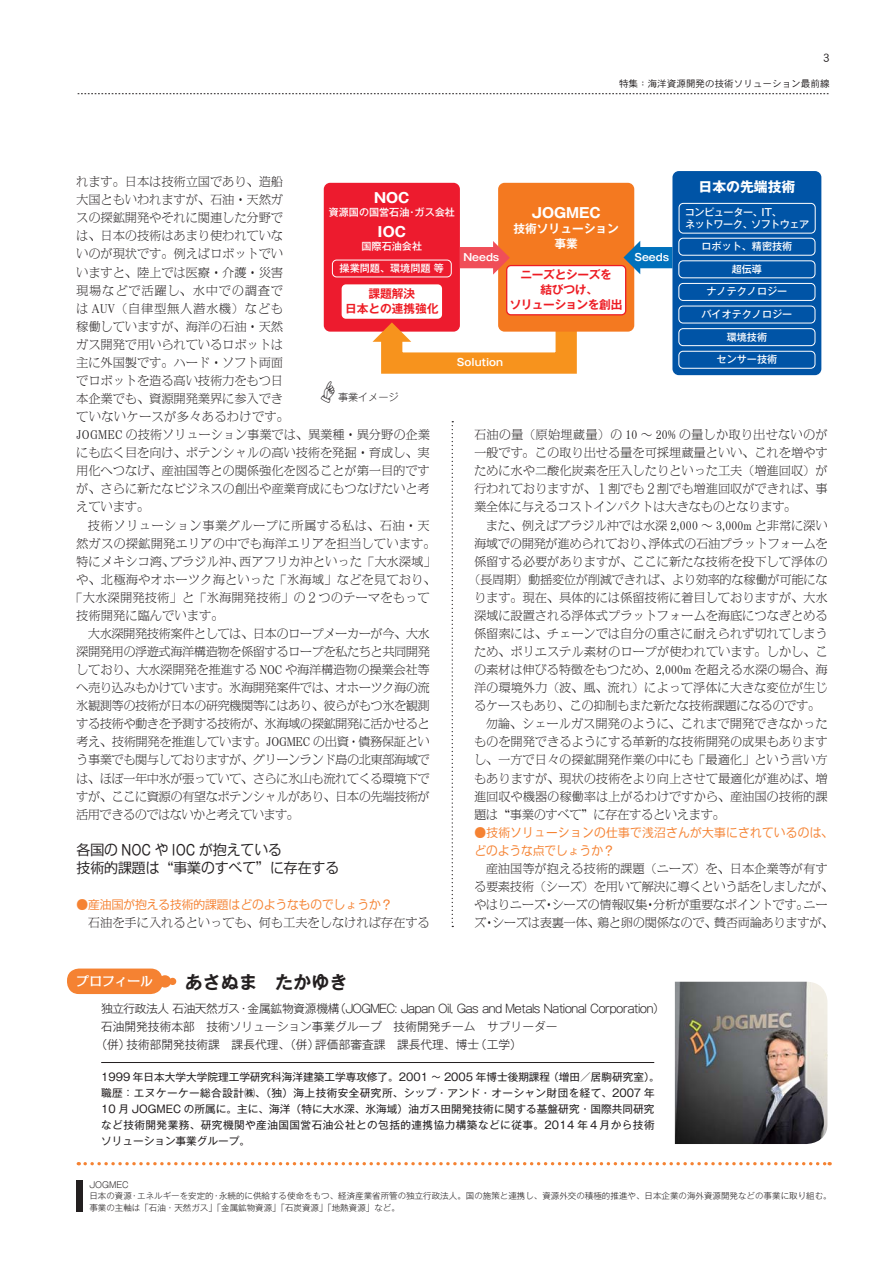
<style>
.page{position:relative;width:893px;height:1263px;background:#fff}
.page>*{position:absolute;margin:0;border:0;box-sizing:border-box;transform-origin:0 0}
.t1{font:18px "Gothic MB101 Pro De Bold 90 pv RKSJ H";color:#231f20}
.t2{font:13.8px/18px "M News G Pro Light 90 pv RKSJ H";color:#231f20}
.t3{font:13.8px "Gothic MB101 Pro Bold 90 pv RKSJ H";color:#fff}
.t4{font:12.75px "Kakumin Pro Medium 90 pv RKSJ H";color:#fff}
.t5{font:12.75px "DFHS Gothic Std W3 90 pv RKSJ H";color:#231f20}
.t6{font:11.7px/18px "M News M Pro Light 90 pv RKSJ H";letter-spacing:.04em;color:#231f20;text-align:justify}
.t7{font:11.7px/18px "M News M Pro Light 90 pv RKSJ H";letter-spacing:.02em;color:#231f20;text-align:center}
.t8{font:11.7px/18px "M News M Pro Light 90 pv RKSJ H";letter-spacing:.06em;color:#231f20}
.t9{font:11.7px "Gothic MB101 Pro Light 90 pv RKSJ H";letter-spacing:-.015em;color:#231f20}
.t10{font:11.7px "Gothic MB101 Pro Light 90 pv RKSJ H";letter-spacing:-.06em;color:#231f20}
.t11{font:11.7px/18px "M News G Pro Light 90 pv RKSJ H";letter-spacing:.025em;color:#f58232}
.t12{font:11.7px "M News G Pro Light 90 pv RKSJ H";color:#f58232}
.t13{font:11.7px/14.9px "Gothic MB101 Pro De Bold 90 pv RKSJ H";letter-spacing:-.02em;color:#ed1c24;text-align:center}
.t14{font:11.7px/14.9px "Gothic MB101 Pro De Bold 90 pv RKSJ H";color:#ed1c24;text-align:center}
.t15{font:11.7px/14.9px "Gothic MB101 Pro De Bold 90 pv RKSJ H";color:#fff;text-align:center}
.t16{font:10.65px/15.9px "Gothic MB101 Pro Regular 90 pv RKSJ H";letter-spacing:.005em;color:#231f20}
.t17{font:10.05px "Gothic MB101 Pro Medium 90 pv RKSJ H";color:#fff}
.t18{font:10.05px/11.7px "Gothic MB101 Pro Medium 90 pv RKSJ H";letter-spacing:-.045em;color:#fff}
.t19{font:10.05px "Gothic MB101 Pro De Bold 90 pv RKSJ H";color:#fff}
.t20{font:10.05px "Gothic MB101 Pro Light 90 pv RKSJ H";color:#231f20}
.t21{font:9.6px "DFHS Gothic Std W3 90 pv RKSJ H";color:#231f20}
.t22{font:8.55px/11.7px "Gothic MB101 Pro Light 90 pv RKSJ H";color:#231f20}
</style>
<div class="page">
<svg style="left:78px;top:93px;width:750px;height:1px"></svg>
<svg style="left:85px;top:1162px;width:745px;height:3px"></svg>
<img style="left:675px;top:982px;width:152px;height:162px">
<div style="left:77px;top:1180px;width:6px;height:31px;background:#231f20"></div>
<hr style="left:101px;top:1062px;width:553px;height:1px;background:#231f20">
<div style="left:324px;top:183px;width:136px;height:149px;background:#ed1b2e;border-radius:6px"></div>
<svg style="left:370px;top:306px;width:207px;height:68px"></svg>
<div style="left:498px;top:183px;width:136px;height:149px;background:#f47920;border-radius:6px"></div>
<div style="left:638px;top:247px;width:34px;height:21px;background:#0071bc"></div>
<svg style="left:623px;top:241px;width:17px;height:33px"></svg>
<div style="left:460px;top:247px;width:35px;height:21px;background:#f04e58"></div>
<svg style="left:493px;top:241px;width:17px;height:34px"></svg>
<div style="left:332px;top:260px;width:119px;height:17px;border:1px solid #fff;border-radius:4px"></div>
<div style="left:341px;top:284px;width:101px;height:35px;background:#fff;border-radius:4px"></div>
<div style="left:506px;top:266px;width:119px;height:49px;background:#fff;border-radius:4px"></div>
<div style="left:506px;top:265px;width:120px;height:50px;border:1px solid #ed1c24;border-radius:4px"></div>
<div style="left:672px;top:171px;width:149px;height:204px;background:#0054a6;border-radius:6px"></div>
<div style="left:678px;top:203px;width:137px;height:31px;border:1px solid #fff;border-radius:4px"></div>
<div style="left:678px;top:238px;width:137px;height:18px;border:1px solid #fff;border-radius:4px"></div>
<div style="left:678px;top:260px;width:137px;height:18px;border:1px solid #fff;border-radius:4px"></div>
<div style="left:678px;top:283px;width:137px;height:18px;border:1px solid #fff;border-radius:4px"></div>
<div style="left:678px;top:306px;width:137px;height:17px;border:1px solid #fff;border-radius:4px"></div>
<div style="left:678px;top:328px;width:137px;height:18px;border:1px solid #fff;border-radius:4px"></div>
<div style="left:678px;top:351px;width:137px;height:18px;border:1px solid #fff;border-radius:4px"></div>
<div style="left:322px;top:377px;width:15px;height:15px;border:1px solid #fff;border-radius:50%"></div>
<svg style="left:451px;top:421px;width:2px;height:506px"></svg>
<div style="left:67px;top:969px;width:96px;height:25px;background:#f58232;border-radius:12px"></div>
<div style="left:159px;top:975px;width:12px;height:13px;background:#f58232;border-radius:50%"></div>
<div style="left:169px;top:978px;width:7px;height:7px;background:#f58232;border-radius:50%"></div>
<svg style="left:322px;top:380px;width:15px;height:12px"></svg>
<p class="t5" style="left:823px;top:53px;width:8px">3</p>
<p class="t21" style="left:619px;top:80px;width:212px">特集：海洋資源開発の技術ソリューション最前線</p>
<p class="t6" style="left:77px;top:174px;width:354px;text-align:left">れます。日本は技術立国であり、造船<br>大国ともいわれますが、石油・天然ガ<br>スの探鉱開発やそれに関連した分野で<br>は、日本の技術はあまり使われていな<br>いのが現状です。例えばロボットでい<br>いますと、陸上では医療・介護・災害<br>現場などで活躍し、水中での調査で<br>は AUV（自律型無人潜水機）なども<br>稼働していますが、海洋の石油・天然<br>ガス開発で用いられているロボットは<br>主に外国製です。ハード・ソフト両面<br>でロボットを造る高い技術力をもつ日<br>本企業でも、資源開発業界に参入でき<br>ていないケースが多々あるわけです。<br>JOGMEC の技術ソリューション事業では、異業種・異分野の企業にも広く目を向け、ポテンシャルの高い技術を発掘・育成し、実用化へつなげ、産油国等との関係強化を図ることが第一目的ですが、さらに新たなビジネスの創出や産業育成にもつなげたいと考えています。</p>
<p class="t8" style="left:77px;top:518px;width:360px;text-indent:12px">技術ソリューション事業グループに所属する私は、石油・天然ガスの探鉱開発エリアの中でも海洋エリアを担当しています。特にメキシコ湾、ブラジル沖、西アフリカ沖といった「大水深域」や、北極海やオホーツク海といった「氷海域」などを見ており、｢大水深開発技術」と「氷海開発技術」の２つのテーマをもって技術開発に臨んでいます。</p>
<p class="t6" style="left:77px;top:626px;width:354px;text-indent:12px">大水深開発技術案件としては、日本のロープメーカーが今、大水深開発用の浮遊式海洋構造物を係留するロープを私たちと共同開発しており、大水深開発を推進する NOC や海洋構造物の操業会社等へ売り込みもかけています。氷海開発案件では、オホーツク海の流氷観測等の技術が日本の研究機関等にはあり、彼らがもつ氷を観測する技術や動きを予測する技術が、氷海域の探鉱開発に活かせると考え、技術開発を推進しています。JOGMEC の出資 • 債務保証という事業でも関与しておりますが、グリーンランド島の北東部海域では、ほぼ一年中氷が張っていて、さらに氷山も流れてくる環境下ですが、ここに資源の有望なポテンシャルがあり、日本の先端技術が活用できるのではないかと考えています。</p>
<p class="t2" style="left:77px;top:842px;width:264px">各国の NOC や IOC が抱えている<br>技術的課題は“事業のすべて”に存在する</p>
<p class="t12" style="left:77px;top:900px;width:317px">●産油国が抱える技術的課題はどのようなものでしょうか？</p>
<p class="t6" style="left:88px;top:915px;width:343px">石油を手に入れるといっても、何も工夫をしなければ存在する</p>
<p class="t3" style="left:698px;top:182px;width:98px">日本の先端技術</p>
<p class="t18" style="left:685px;top:208px;width:126px">コンピューター、IT、<br>ネットワーク、ソフトウェア</p>
<p class="t17" style="left:701px;top:243px;width:92px">ロボット、精密技術</p>
<p class="t17" style="left:731px;top:265px;width:32px">超伝導</p>
<p class="t17" style="left:706px;top:288px;width:82px">ナノテクノロジー</p>
<p class="t17" style="left:701px;top:310px;width:92px">バイオテクノロジー</p>
<p class="t17" style="left:726px;top:333px;width:42px">環境技術</p>
<p class="t3" style="left:374px;top:193px;width:37px">NOC</p>
<p class="t17" style="left:329px;top:209px;width:128px">資源国の国営石油･ガス会社</p>
<p class="t3" style="left:377px;top:227px;width:30px">IOC</p>
<p class="t17" style="left:361px;top:243px;width:62px">国際石油会社</p>
<p class="t14" style="left:345px;top:288px;width:95px">課題解決<br>日本との連携強化</p>
<p class="t3" style="left:531px;top:207px;width:71px">JOGMEC</p>
<p class="t15" style="left:513px;top:223px;width:107px">技術ソリューション事業</p>
<p class="t13" style="left:510px;top:269px;width:114px">ニーズとシーズを<br>結びつけ、<br>ソリューションを創出</p>
<p class="t19" style="left:463px;top:254px;width:37px">Needs</p>
<p class="t19" style="left:634px;top:254px;width:36px">Seeds</p>
<p class="t17" style="left:339px;top:264px;width:106px">操業問題、環境問題 等</p>
<p class="t19" style="left:457px;top:359px;width:48px">Solution</p>
<p class="t17" style="left:716px;top:356px;width:62px">センサー技術</p>
<p class="t20" style="left:338px;top:394px;width:62px">事業イメージ</p>
<p class="t6" style="left:474px;top:427px;width:354px">石油の量（原始埋蔵量）の 10 ～ 20% の量しか取り出せないのが一般です。この取り出せる量を可採埋蔵量といい、これを増やすために水や二酸化炭素を圧入したりといった工夫（増進回収）が行われておりますが、１割でも２割でも増進回収ができれば、事業全体に与えるコストインパクトは大きなものとなります。</p>
<p class="t6" style="left:486px;top:518px;width:343px">また、例えばブラジル沖では水深 2,000 ～ 3,000m と非常に深い</p>
<p class="t7" style="left:474px;top:536px;width:354px">海域での開発が進められており、浮体式の石油プラットフォームを</p>
<p class="t6" style="left:474px;top:554px;width:354px">係留する必要がありますが、ここに新たな技術を投下して浮体の</p>
<p class="t6" style="left:468px;top:572px;width:360px">（長周期）動揺変位が削減できれば、より効率的な稼働が可能にな</p>
<p class="t6" style="left:474px;top:590px;width:354px">ります。現在、具体的には係留技術に着目しておりますが、大水</p>
<p class="t6" style="left:474px;top:608px;width:354px">深域に設置される浮体式プラットフォームを海底につなぎとめる</p>
<p class="t6" style="left:474px;top:626px;width:354px">係留索には、チェーンでは自分の重さに耐えられず切れてしまう</p>
<p class="t6" style="left:474px;top:644px;width:354px">ため、ポリエステル素材のロープが使われています。しかし、こ</p>
<p class="t6" style="left:474px;top:662px;width:354px">の素材は伸びる特徴をもつため、2,000m を超える水深の場合、海</p>
<p class="t6" style="left:474px;top:680px;width:354px">洋の環境外力（波、風、流れ）によって浮体に大きな変位が生じ</p>
<p class="t7" style="left:474px;top:698px;width:347px">るケースもあり、この抑制もまた新たな技術課題になるのです。</p>
<p class="t6" style="left:486px;top:716px;width:343px">勿論、シェールガス開発のように、これまで開発できなかった</p>
<p class="t6" style="left:474px;top:735px;width:354px">ものを開発できるようにする革新的な技術開発の成果もあります</p>
<p class="t6" style="left:474px;top:753px;width:354px">し、一方で日々の探鉱開発作業の中にも｢最適化」という言い方</p>
<p class="t6" style="left:474px;top:771px;width:354px">もありますが、現状の技術をより向上させて最適化が進めば、増</p>
<p class="t6" style="left:474px;top:789px;width:354px">進回収や機器の稼働率は上がるわけですから、産油国の技術的課</p>
<p class="t7" style="left:474px;top:807px;width:252px">題は“事業のすべて”に存在するといえます。</p>
<p class="t11" style="left:474px;top:825px;width:360px">●技術ソリューションの仕事で浅沼さんが大事にされているのは、どのような点でしょうか？</p>
<p class="t7" style="left:474px;top:861px;width:360px">産油国等が抱える技術的課題（ニーズ）を、日本企業等が有す<br>る要素技術（シーズ）を用いて解決に導くという話をしましたが、やはりニーズ・シーズの情報収集・分析が重要なポイントです。ニーズ・シーズは表裏一体、鶏と卵の関係なので、賛否両論ありますが、</p>
<h1 class="t1" style="left:185px;top:975px;width:164px">あさぬま　たかゆき</h1>
<p class="t10" style="left:101px;top:1004px;width:565px">独立行政法人 石油天然ガス・金属鉱物資源機構（JOGMEC: Japan Oil, Gas and Metals National Corporation）</p>
<p class="t9" style="left:101px;top:1022px;width:457px">石油開発技術本部　技術ソリューション事業グループ　技術開発チーム　サブリーダー</p>
<p class="t9" style="left:95px;top:1040px;width:428px">（併）技術部開発技術課　課長代理、（併）評価部審査課　課長代理、博士（工学）</p>
<p class="t4" style="left:77px;top:977px;width:78px">プロフィール</p>
<p class="t16" style="left:101px;top:1071px;width:560px">1999 年日本大学大学院理工学研究科海洋建築工学専攻修了。2001 ～ 2005 年博士後期課程（増田／居駒研究室）。職歴：エヌケーケー総合設計㈱、（独）海上技術安全研究所、シップ・アンド・オーシャン財団を経て、2007 年10 月 JOGMEC の所属に。主に、海洋（特に大水深、氷海域）油ガス田開発技術に関する基盤研究・国際共同研究など技術開発業務、研究機関や産油国国営石油公社との包括的連携協力構築などに従事。2014 年４月から技術ソリューション事業グループ。</p>
<p class="t22" style="left:89px;top:1180px;width:743px">JOGMEC<br>日本の資源・エネルギーを安定的・永続的に供給する使命をもつ、経済産業省所管の独立行政法人。国の施策と連携し、資源外交の積極的推進や、日本企業の海外資源開発などの事業に取り組む。事業の主軸は｢石油・天然ガス」｢金属鉱物資源」｢石炭資源」｢地熱資源」など。</p>
</div>
